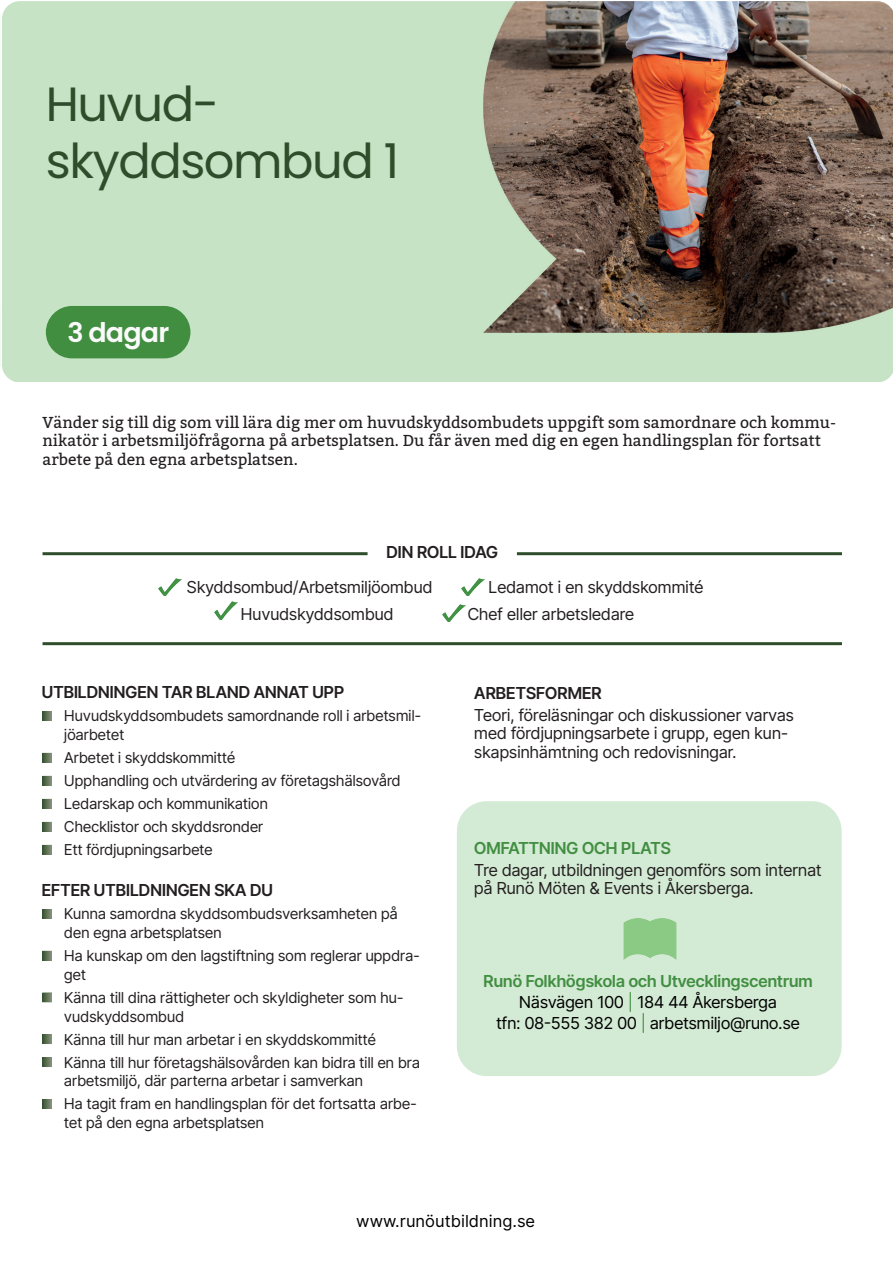
<style>
.page{position:relative;width:893px;height:1263px;background:#fff}
.page>*{position:absolute;margin:0;border:0;box-sizing:border-box;transform-origin:0 0}
.t1{font:48px/57.6px "Poppins";letter-spacing:-.03em;color:#2e4e2b}
.t2{font:600 27px "Poppins";letter-spacing:-.03em;color:#fafafa}
.t3{font:16.5px/18.3px "Inter";letter-spacing:-.03em;color:#231f20}
.t4{font:16.5px/21px "Inter";letter-spacing:-.03em;color:#000;text-align:center}
.t5{font:600 16.5px "Inter";letter-spacing:-.035em;color:#231f20}
.t6{font:16.5px "Inter";color:#000}
.t7{font:600 16.5px "Inter";letter-spacing:-.035em;color:#418e41}
.t8{font:15.75px/18.8px "Kadwa";color:#231f20}
.t9{font:15px/23px "Inter";letter-spacing:-.03em;color:#231f20}
.s1{font-weight:600;color:#418e41}
.s2{color:#418e41}
</style>
<div class="page">
<img style="left:2px;top:1px;width:891px;height:381px">
<div style="left:46px;top:306px;width:144px;height:52px;background:#418e41;border-radius:26px"></div>
<div style="left:457px;top:801px;width:385px;height:275px;background:#d3ead4;border-radius:30px"></div>
<hr style="left:43px;top:642px;width:799px;height:3px;background:#2e4e2b">
<hr style="left:43px;top:552px;width:325px;height:3px;background:#2e4e2b">
<hr style="left:517px;top:552px;width:325px;height:3px;background:#2e4e2b">
<img style="left:158px;top:578px;width:24px;height:17px">
<img style="left:461px;top:578px;width:24px;height:18px">
<img style="left:215px;top:602px;width:23px;height:17px">
<img style="left:442px;top:604px;width:23px;height:17px">
<img style="left:0;top:307px;width:1px;height:59px">
<img style="left:623px;top:918px;width:54px;height:42px">
<h1 class="t1" style="left:46px;top:75px;width:355px">Huvud&shy;skyddsombud 1</h1>
<h2 class="t2" style="left:67px;top:317px;width:103px">3 dagar</h2>
<p class="t8" style="left:43px;top:413px;width:795px">Vänder sig till dig som vill lära dig mer om huvudskyddsombudets uppgift som samordnare och kommu&shy;nikatör i arbetsmiljöfrågorna på arbetsplatsen. Du får även med dig en egen handlingsplan för fortsatt arbete på den egna arbetsplatsen.</p>
<p class="t5" style="left:386px;top:540px;width:114px">DIN ROLL IDAG</p>
<p class="t3" style="left:187px;top:578px;width:248px">Skyddsombud/Arbetsmiljöombud</p>
<p class="t3" style="left:488px;top:578px;width:217px">Ledamot i en skyddskommité</p>
<p class="t3" style="left:241px;top:605px;width:155px">Huvudskyddsombud</p>
<p class="t3" style="left:467px;top:605px;width:169px">Chef eller arbetsledare</p>
<p class="t5" style="left:41px;top:680px;width:304px">UTBILDNINGEN TAR BLAND ANNAT UPP</p>
<p class="t9" style="left:64px;top:706px;width:359px;line-height:18.8px">Huvudskyddsombudets samordnande roll i arbetsmil&shy;jöarbetet</p>
<p class="t9" style="left:64px;top:746px;width:338px">Arbetet i skyddskommitté<br>Upphandling och utvärdering av företagshälsovård<br>Ledarskap och kommunikation<br>Checklistor och skyddsronder<br>Ett fördjupningsarbete</p>
<p class="t5" style="left:41px;top:878px;width:233px">EFTER UTBILDNINGEN SKA DU</p>
<p class="t9" style="left:64px;top:904px;width:336px;line-height:18.8px">Kunna samordna skyddsombudsverksamheten på den egna arbetsplatsen</p>
<p class="t9" style="left:64px;top:946px;width:357px;line-height:18.8px">Ha kunskap om den lagstiftning som reglerar uppdra&shy;get</p>
<p class="t9" style="left:64px;top:988px;width:341px;line-height:18.8px">Känna till dina rättigheter och skyldigheter som hu&shy;vudskyddsombud</p>
<p class="t9" style="left:64px;top:1027px;width:358px">Känna till hur man arbetar i en skyddskommitté<br>Känna till hur företagshälsovården kan bidra till en bra</p>
<p class="t9" style="left:64px;top:1069px;width:354px">arbetsmiljö, där parterna arbetar i samverkan<br>Ha tagit fram en handlingsplan för det fortsatta arbe-</p>
<p class="t9" style="left:64px;top:1111px;width:202px">tet på den egna arbetsplatsen</p>
<p class="t5" style="left:474px;top:680px;width:130px">ARBETSFORMER</p>
<p class="t3" style="left:474px;top:705px;width:322px">Teori, föreläsningar och diskussioner varvas med fördjupningsarbete i grupp, egen kun&shy;skapsinhämtning och redovisningar.</p>
<p class="t7" style="left:474px;top:836px;width:199px">OMFATTNING OCH PLATS</p>
<p class="t3" style="left:474px;top:860px;width:349px">Tre dagar, utbildningen genomförs som internat på Runö Möten &amp; Events i Åkersberga.</p>
<p class="t4" style="left:483px;top:970px;width:331px"><span class="s1">Runö Folkhögskola och Utvecklingscentrum<br></span>Näsvägen 100 <span class="s2">|</span> 184 44 Åkersberga<br>tfn: 08-555 382 00 <span class="s2">|</span> arbetsmiljo@runo.se</p>
<p class="t6" style="left:356px;top:1208px;width:180px">www.runöutbildning.se</p>
</div>
